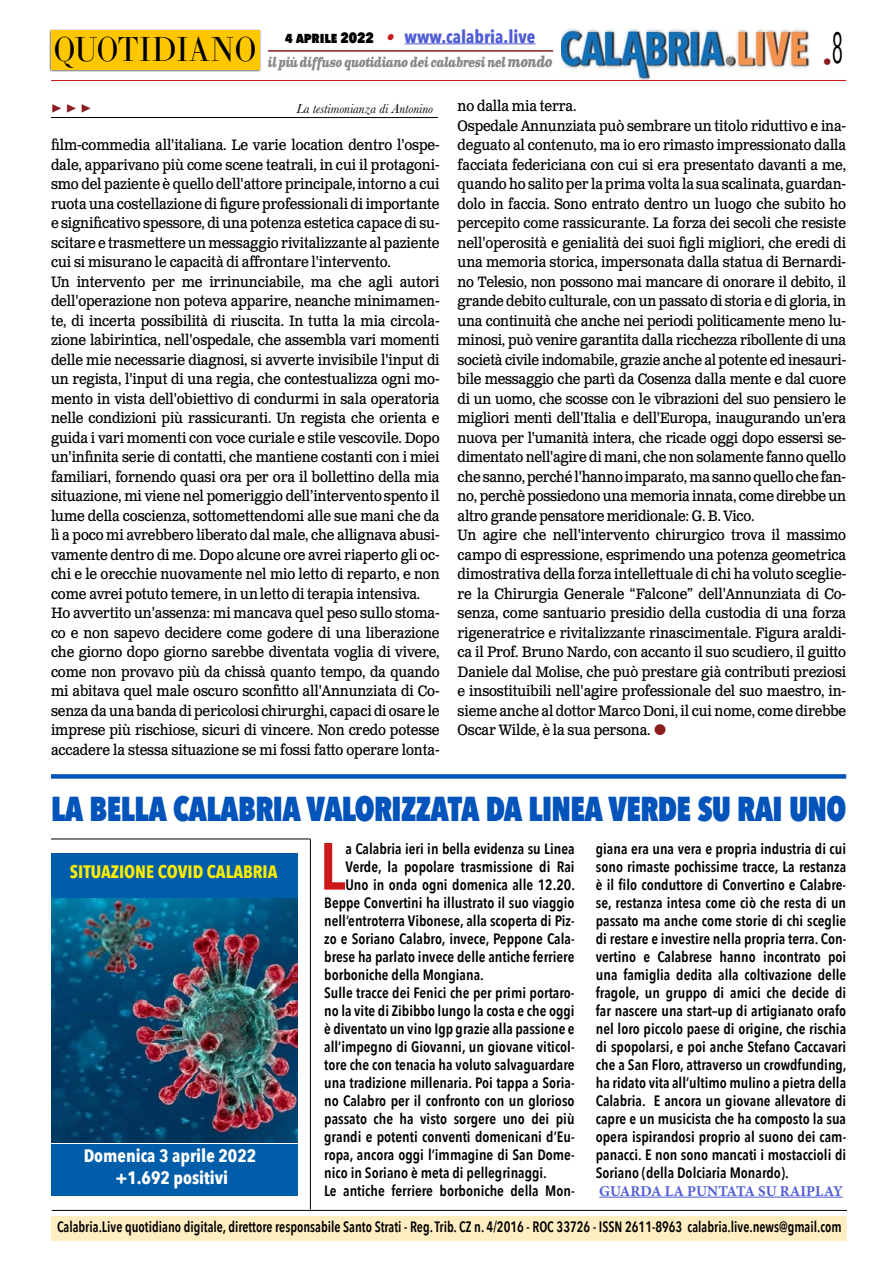
<style>
.page{position:relative;width:893px;height:1263px;background:#fff}
.page>*{position:absolute;margin:0;border:0;box-sizing:border-box;transform-origin:0 0}
.t1{font:600 65.85px "Avenir Next Condensed";color:#cd1719}
.t2{font:800 34.5px "Avenir Next Condensed";letter-spacing:-.02em;color:#0253ba;scale:.9 1}
.t3{font:34.2px "LTC Bodoni 175 Pro";color:#000;scale:.88 1}
.t4{font:700 18px/21.6px "Avenir Next Condensed";color:#fff;text-align:center}
.t5{font:700 18px "Avenir Next Condensed";color:#4f5cd6}
.t6{font:700 18px "Avenir Next Condensed";color:#ffed00}
.t7{font:700 18px "Minion Pro";color:#8b1c1f}
.t8{font:18px "Avenir Next Condensed";color:#8b1c1f}
.t9{font:15px/19.5px "Clarendon Text Pro";letter-spacing:-.01em;color:#000;scale:.9 1}
.t10{font:600 15px/18px "Avenir Next Condensed";color:#000;text-align:justify}
.t11{font:600 15px "Avenir Next Condensed";color:#000;scale:.9 1}
.t12{font:700 15px "Minion Pro";color:#4f5cd6}
.t13{font:italic 700 13.5px "Clarendon Text Pro";letter-spacing:-.05em;color:#878787;scale:.79 1}
.t14{font:italic 13.5px "Baskerville";color:#000}
.s1{font-weight:800;font-size:15px;color:#000}
.s2{font-family:"Clarendon Text Pro";font-style:italic;font-size:16.5px;color:#ca181a}
.s3{font-size:15px}
</style>
<div class="page">
<img style="left:561px;top:29px;width:249px;height:51px">
<hr style="left:51px;top:80px;width:795px;height:1px;background:#cd1719">
<div style="left:49px;top:29px;width:212px;height:43px;background:#000;opacity:.75"></div>
<div style="left:51px;top:31px;width:208px;height:39px;background:#fec700"></div>
<hr style="left:405px;top:43px;width:130px;height:1px;background:#4f5cd6">
<hr style="left:268px;top:50px;width:285px;height:2px;background:#8b1c1f">
<hr style="left:51px;top:117px;width:387px;height:1px;background:#000">
<img style="left:51px;top:897px;width:247px;height:246px">
<div style="left:51px;top:853px;width:247px;height:44px;background:#005da9"></div>
<div style="left:51px;top:1144px;width:247px;height:52px;background:#005da9"></div>
<div style="left:51px;top:774px;width:795px;height:5px;background:#0253ba"></div>
<hr style="left:599px;top:1197px;width:244px;height:1px;background:#4f5cd6">
<hr style="left:51px;top:839px;width:259px;height:1px;background:#000">
<hr style="left:310px;top:839px;width:1px;height:370px;background:#000">
<div style="left:52px;top:1217px;width:795px;height:24px;background:#ffeec2"></div>
<hr style="left:52px;top:1210px;width:795px;height:1px;background:#000">
<h3 class="t3" style="left:54px;top:27px;width:232px">QUOTIDIANO</h3>
<p class="t5" style="left:285px;top:25px;width:252px"><span class="s1">4 aprile 2022</span> <span class="s2">•</span> www.calabria.live</p>
<p class="t13" style="left:268px;top:53px;width:362px">il più diffuso quotidiano dei calabresi nel <span class="s3">mondo</span></p>
<p class="t8" style="left:823px;top:46px;width:22px">•<sup>8</sup></p>
<p class="t7" style="left:51px;top:95px;width:42px">▶ ▶ ▶</p>
<p class="t14" style="left:296px;top:100px;width:138px">La testimonianza di Antonino</p>
<p class="t9" style="left:51px;top:136px;width:433px">film-commedia all'italiana. Le varie location dentro l'ospe&shy;dale, apparivano più come scene teatrali, in cui il protagoni&shy;smo del paziente è quello dell'attore principale, intorno a cui ruota una costellazione di figure professionali di importante e significativo spessore, di una potenza estetica capace di su&shy;scitare e trasmettere un messaggio rivitalizzante al paziente cui si misurano le capacità di affrontare l'intervento.<br>Un intervento per me irrinunciabile, ma che agli autori dell'operazione non poteva apparire, neanche minimamen&shy;te, di incerta possibilità di riuscita. In tutta la mia circola&shy;zione labirintica, nell'ospedale, che assembla vari momenti delle mie necessarie diagnosi, si avverte invisibile l'input di un regista, l'input di una regia, che contestualizza ogni mo&shy;mento in vista dell'obiettivo di condurmi in sala operatoria nelle condizioni più rassicuranti. Un regista che orienta e guida i vari momenti con voce curiale e stile vescovile. Dopo un'infinita serie di contatti, che mantiene costanti con i miei familiari, fornendo quasi ora per ora il bollettino della mia situazione, mi viene nel pomeriggio dell’intervento spento il lume della coscienza, sottomettendomi alle sue mani che da lì a poco mi avrebbero liberato dal male, che allignava abusi&shy;vamente dentro di me. Dopo alcune ore avrei riaperto gli oc&shy;chi e le orecchie nuovamente nel mio letto di reparto, e non come avrei potuto temere, in un letto di terapia intensiva.<br>Ho avvertito un'assenza: mi mancava quel peso sullo stoma&shy;co e non sapevo decidere come godere di una liberazione che giorno dopo giorno sarebbe diventata voglia di vivere, come non provavo più da chissà quanto tempo, da quando mi abitava quel male oscuro sconfitto all'Annunziata di Co&shy;senza da una banda di pericolosi chirurghi, capaci di osare le imprese più rischiose, sicuri di vincere. Non credo potesse accadere la stessa situazione se mi fossi fatto operare lonta-</p>
<p class="t9" style="left:458px;top:97px;width:433px">no dalla mia terra.<br>Ospedale Annunziata può sembrare un titolo riduttivo e ina&shy;deguato al contenuto, ma io ero rimasto impressionato dalla facciata federiciana con cui si era presentato davanti a me, quando ho salito per la prima volta la sua scalinata, guardan&shy;dolo in faccia. Sono entrato dentro un luogo che subito ho percepito come rassicurante. La forza dei secoli che resiste nell'operosità e genialità dei suoi figli migliori, che eredi di una memoria storica, impersonata dalla statua di Bernardi&shy;no Telesio, non possono mai mancare di onorare il debito, il grande debito culturale, con un passato di storia e di gloria, in una continuità che anche nei periodi politicamente meno lu&shy;minosi, può venire garantita dalla ricchezza ribollente di una società civile indomabile, grazie anche al potente ed inesauri&shy;bile messaggio che partì da Cosenza dalla mente e dal cuore di un uomo, che scosse con le vibrazioni del suo pensiero le migliori menti dell'Italia e dell'Europa, inaugurando un'era nuova per l'umanità intera, che ricade oggi dopo essersi se&shy;dimentato nell'agire di mani, che non solamente fanno quello che sanno, perché l'hanno imparato, ma sanno quello che fan&shy;no, perchè possiedono una memoria innata, come direbbe un altro grande pensatore meridionale: G. B. Vico.<br>Un agire che nell'intervento chirurgico trova il massimo campo di espressione, esprimendo una potenza geometrica dimostrativa della forza intellettuale di chi ha voluto sceglie&shy;re la Chirurgia Generale “Falcone” dell'Annunziata di Co&shy;senza, come santuario presidio della custodia di una forza rigeneratrice e rivitalizzante rinascimentale. Figura araldi&shy;ca il Prof. Bruno Nardo, con accanto il suo scudiero, il guitto Daniele dal Molise, che può prestare già contributi preziosi e insostituibili nell'agire professionale del suo maestro, in&shy;sieme anche al dottor Marco Doni, il cui nome, come direbbe Oscar Wilde, è la sua persona.</p>
<h2 class="t2" style="left:51px;top:787px;width:885px">LA BELLA CALABRIA VALORIZZATA DA LINEA VERDE SU RAI UNO</h2>
<h1 class="t1" style="left:319px;top:810px;width:27px">L</h1>
<p class="t10" style="left:345px;top:839px;width:231px">a Calabria ieri in bella evidenza su Linea</p>
<p class="t10" style="left:596px;top:839px;width:252px">giana era una vera e propria industria di cui sono rimaste pochissime tracce, La restanza è il filo conduttore di Convertino e Calabre&shy;se, restanza intesa come ciò che resta di un passato ma anche come storie di chi sceglie di restare e investire nella propria terra. Con&shy;vertino e Calabrese hanno incontrato poi una famiglia dedita alla coltivazione delle fragole, un gruppo di amici che decide di far nascere una start–up di artigianato orafo nel loro piccolo paese di origine, che rischia di spopolarsi, e poi anche Stefano Caccavari che a San Floro, attraverso un crowdfunding, ha ridato vita all’ultimo mulino a pietra della Calabria. E ancora un giovane allevatore di capre e un musicista che ha composto la sua opera ispirandosi proprio al suono dei cam&shy;panacci. E non sono mancati i mostaccioli di Soriano (della Dolciaria Monardo).</p>
<p class="t12" style="left:599px;top:1180px;width:245px">GUARDA LA PUNTATA SU RAIPLAY</p>
<p class="t11" style="left:57px;top:1214px;width:873px">Calabria.Live quotidiano digitale, direttore responsabile Santo Strati - Reg. Trib. CZ n. 4/2016 - ROC 33726 - ISSN 2611-8963 calabria.live.news@gmail.com</p>
<p class="t10" style="left:345px;top:857px;width:231px">Verde, la popolare trasmissione di Rai</p>
<p class="t10" style="left:345px;top:875px;width:231px">Uno in onda ogni domenica alle 12.20.</p>
<p class="t10" style="left:324px;top:893px;width:252px">Beppe Convertini ha illustrato il suo viaggio</p>
<p class="t10" style="left:324px;top:911px;width:252px">nell’entroterra Vibonese, alla scoperta di Piz-</p>
<p class="t10" style="left:324px;top:929px;width:252px">zo e Soriano Calabro, invece, Peppone Cala-</p>
<p class="t10" style="left:324px;top:947px;width:252px">brese ha parlato invece delle antiche ferriere</p>
<p class="t10" style="left:324px;top:965px;width:161px">borboniche della Mongiana.</p>
<p class="t10" style="left:324px;top:983px;width:252px">Sulle tracce dei Fenici che per primi portaro-</p>
<p class="t10" style="left:324px;top:1001px;width:252px">no la vite di Zibibbo lungo la costa e che oggi</p>
<p class="t10" style="left:324px;top:1019px;width:252px">è diventato un vino Igp grazie alla passione e</p>
<p class="t10" style="left:324px;top:1037px;width:252px">all’impegno di Giovanni, un giovane viticol-</p>
<p class="t10" style="left:324px;top:1055px;width:252px">tore che con tenacia ha voluto salvaguardare</p>
<p class="t10" style="left:324px;top:1073px;width:252px">una tradizione millenaria. Poi tappa a Soria-</p>
<p class="t10" style="left:324px;top:1091px;width:252px">no Calabro per il confronto con un glorioso</p>
<p class="t10" style="left:324px;top:1109px;width:252px">passato che ha visto sorgere uno dei più</p>
<p class="t10" style="left:324px;top:1127px;width:252px">grandi e potenti conventi domenicani d’Eu-</p>
<p class="t10" style="left:324px;top:1145px;width:252px">ropa, ancora oggi l’immagine di San Dome-</p>
<p class="t10" style="left:324px;top:1163px;width:224px">nico in Soriano è meta di pellegrinaggi.</p>
<p class="t10" style="left:324px;top:1181px;width:252px">Le antiche ferriere borboniche della Mon-</p>
<p class="t6" style="left:70px;top:861px;width:209px">SITUAZIONE COVID CALABRIA</p>
<p class="t4" style="left:84px;top:1145px;width:174px">Domenica 3 aprile 2022 +1.692 positivi</p>
</div>
